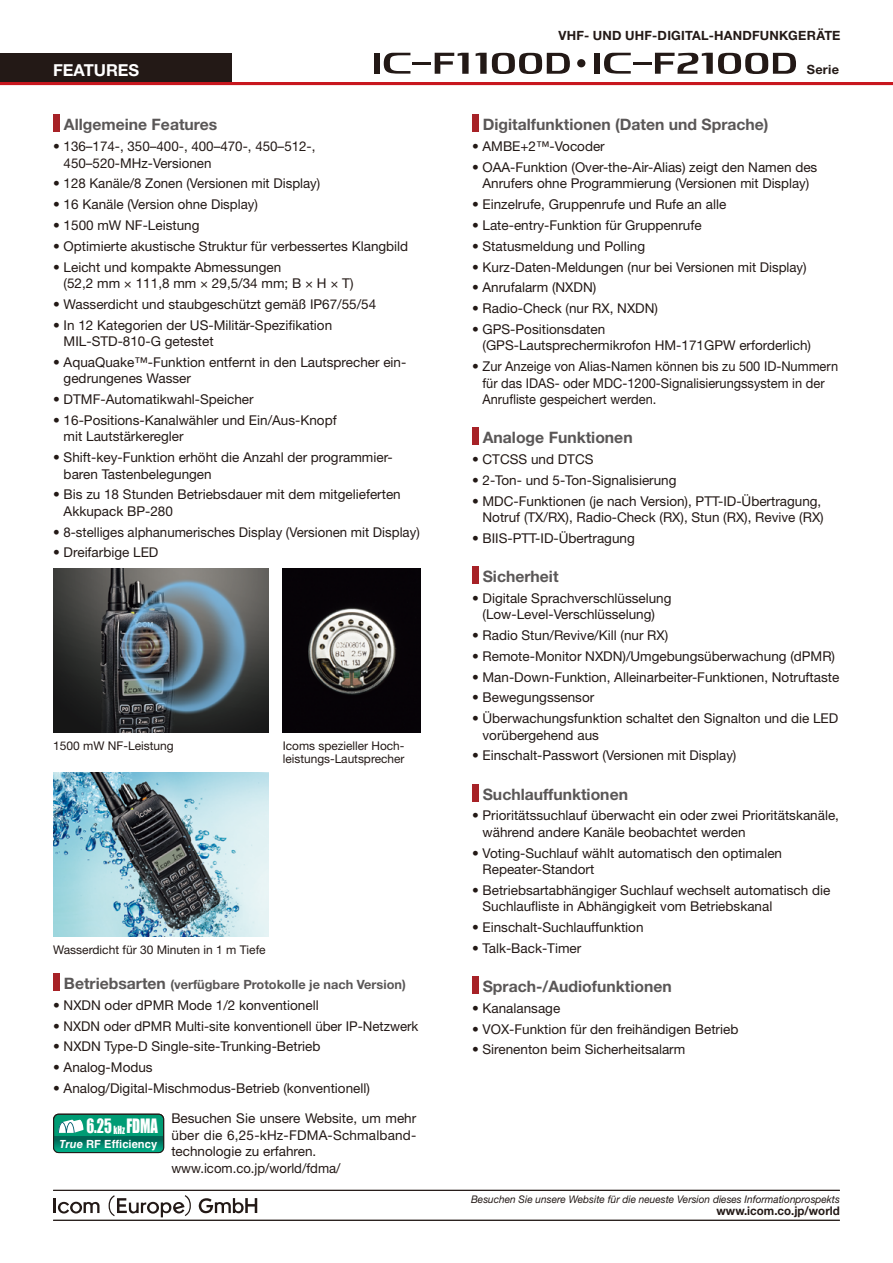
<style>
.page{position:relative;width:893px;height:1263px;background:#fff}
.page>*{position:absolute;margin:0;border:0;box-sizing:border-box;transform-origin:0 0}
.t1{font:18.15px "Impact";color:#fff;scale:.8 1}
.t2{font:700 16.5px "Helvetica Neue";color:#fff}
.t3{font:700 15.75px "Helvetica Neue";color:#5a5757}
.t4{font:13.5px/16.5px "Helvetica Neue";color:#231916}
.t5{font:700 12.75px "Helvetica Neue";color:#5a5757}
.t6{font:700 12.75px "Helvetica Neue";letter-spacing:.02em;color:#231916}
.t7{font:12px/13.5px "Helvetica Neue";color:#231916}
.t8{font:700 12px "Helvetica Neue";color:#231916;scale:.96 1}
.t9{font:700 11.25px "Helvetica LT Std";color:#fff}
.t10{font:italic 10.5px "Helvetica Neue";color:#231916;scale:.96 1}
.s1{font-size:15.75px}
.s2{font-size:10.35px}
.s3{font-style:italic}
</style>
<div class="page">
<hr style="left:53px;top:1190px;width:787px;height:1px;background:#231916">
<hr style="left:53px;top:1220px;width:787px;height:1px;background:#231916">
<hr style="left:53px;top:1198px;width:3px;height:15px;background:#231916">
<svg style="left:58px;top:1202px;width:42px;height:11px"></svg>
<svg style="left:199px;top:1198px;width:58px;height:15px"></svg>
<svg style="left:109px;top:1195px;width:82px;height:22px"></svg>
<div style="left:577px;top:59px;width:8px;height:8px;background:#231916;border-radius:50%"></div>
<div style="left:374px;top:53px;width:6px;height:21px;background:#231916"></div>
<svg style="left:384px;top:53px;width:26px;height:21px"></svg>
<hr style="left:413px;top:62px;width:18px;height:3px;background:#231916">
<svg style="left:435px;top:53px;width:34px;height:21px"></svg>
<svg style="left:476px;top:53px;width:94px;height:21px"></svg>
<div style="left:595px;top:53px;width:5px;height:21px;background:#231916"></div>
<svg style="left:604px;top:53px;width:27px;height:21px"></svg>
<hr style="left:633px;top:62px;width:18px;height:3px;background:#231916">
<svg style="left:655px;top:52px;width:141px;height:22px"></svg>
<div style="left:0;top:54px;width:232px;height:28px;background:#231916"></div>
<hr style="left:0;top:82px;width:893px;height:3px;background:#c8171e">
<div style="left:54px;top:1114px;width:110px;height:38px;background:#009c74;border-radius:5px"></div>
<div style="left:53px;top:1114px;width:111px;height:39px;border:1px solid #221815;border-radius:5px"></div>
<svg style="left:54px;top:1120px;width:110px;height:33px"></svg>
<div style="left:53px;top:115px;width:7px;height:17px;background:#a72227"></div>
<div style="left:53px;top:974px;width:7px;height:17px;background:#a72227"></div>
<div style="left:472px;top:115px;width:6px;height:17px;background:#a72227"></div>
<div style="left:472px;top:428px;width:6px;height:17px;background:#a72227"></div>
<div style="left:472px;top:567px;width:6px;height:17px;background:#a72227"></div>
<div style="left:472px;top:784px;width:6px;height:17px;background:#a72227"></div>
<div style="left:472px;top:977px;width:6px;height:17px;background:#a72227"></div>
<img style="left:53px;top:569px;width:215px;height:163px">
<img style="left:53px;top:773px;width:215px;height:163px">
<img style="left:283px;top:569px;width:138px;height:163px">
<p class="t2" style="left:53px;top:60px;width:88px">FEATURES</p>
<p class="t3" style="left:64px;top:115px;width:155px">Allgemeine Features</p>
<p class="t4" style="left:64px;top:138px;width:253px;text-indent:-11px">• 136–174-, 350–400-, 400–470-, 450–512-,<br>450–520-MHz-Versionen</p>
<p class="t4" style="left:53px;top:175px;width:269px">• 128 Kanäle/8 Zonen (Versionen mit Display)</p>
<p class="t4" style="left:53px;top:196px;width:206px">• 16 Kanäle (Version ohne Display)</p>
<p class="t4" style="left:53px;top:217px;width:148px">• 1500 mW NF-Leistung</p>
<p class="t4" style="left:53px;top:237px;width:357px">• Optimierte akustische Struktur für verbessertes Klangbild</p>
<p class="t4" style="left:64px;top:258px;width:291px;text-indent:-11px">• Leicht und kompakte Abmessungen<br>(52,2 mm × 111,8 mm × 29,5/34 mm; B × H × T)</p>
<p class="t4" style="left:53px;top:295px;width:325px">• Wasserdicht und staubgeschützt gemäß IP67/55/54</p>
<p class="t4" style="left:64px;top:316px;width:270px;text-indent:-11px">• In 12 Kategorien der US-Militär-Spezifikation<br>MIL-STD-810-G getestet</p>
<p class="t4" style="left:64px;top:353px;width:344px;text-indent:-11px">• AquaQuake™-Funktion entfernt in den Lautsprecher ein&shy;gedrungenes Wasser</p>
<p class="t4" style="left:53px;top:391px;width:202px">• DTMF-Automatikwahl-Speicher</p>
<p class="t4" style="left:64px;top:411px;width:275px;text-indent:-11px">• 16-Positions-Kanalwähler und Ein/Aus-Knopf mit Lautstärkeregler</p>
<p class="t4" style="left:64px;top:449px;width:329px;text-indent:-11px">• Shift-key-Funktion erhöht die Anzahl der programmier&shy;baren Tastenbelegungen</p>
<p class="t4" style="left:64px;top:486px;width:339px;text-indent:-11px">• Bis zu 18 Stunden Betriebsdauer mit dem mitgelieferten<br>Akkupack BP-280</p>
<p class="t4" style="left:53px;top:523px;width:368px">• 8-stelliges alphanumerisches Display (Versionen mit Display)</p>
<p class="t4" style="left:53px;top:544px;width:107px">• Dreifarbige LED</p>
<p class="t7" style="left:53px;top:738px;width:122px">1500 mW NF-Leistung</p>
<p class="t7" style="left:283px;top:738px;width:123px">Icoms spezieller Hoch&shy;leistungs-Lautsprecher</p>
<p class="t7" style="left:53px;top:942px;width:214px">Wasserdicht für 30 Minuten in 1 m Tiefe</p>
<p class="t5" style="left:64px;top:977px;width:343px"><span class="s1">Betriebsarten</span> (verfügbare Protokolle je nach Version)</p>
<p class="t4" style="left:53px;top:997px;width:267px">• NXDN oder dPMR Mode 1/2 konventionell</p>
<p class="t4" style="left:53px;top:1017px;width:367px">• NXDN oder dPMR Multi-site konventionell über IP-Netzwerk</p>
<p class="t4" style="left:53px;top:1038px;width:269px">• NXDN Type-D Single-site-Trunking-Betrieb</p>
<p class="t4" style="left:53px;top:1059px;width:101px">• Analog-Modus</p>
<p class="t4" style="left:53px;top:1080px;width:318px">• Analog/Digital-Mischmodus-Betrieb (konventionell)</p>
<h1 class="t1" style="left:86px;top:1115px;width:91px">6.25 <span class="s2">kHz</span> FDMA</h1>
<p class="t9" style="left:60px;top:1137px;width:99px"><span class="s3">True</span> RF Efficiency</p>
<p class="t4" style="left:171px;top:1110px;width:246px">Besuchen Sie unsere Website, um mehr über die 6,25-kHz-FDMA-Schmalband&shy;technologie zu erfahren. www.icom.co.jp/world/fdma/</p>
<p class="t6" style="left:558px;top:27px;width:284px">VHF- UND UHF-DIGITAL-HANDFUNKGERÄTE</p>
<p class="t6" style="left:807px;top:61px;width:34px">Serie</p>
<p class="t3" style="left:483px;top:115px;width:287px">Digitalfunktionen (Daten und Sprache)</p>
<p class="t4" style="left:472px;top:138px;width:134px">• AMBE+2™-Vocoder</p>
<p class="t4" style="left:472px;top:159px;width:347px;text-align:center">• OAA-Funktion (Over-the-Air-Alias) zeigt den Namen des<br>Anrufers ohne Programmierung (Versionen mit Display)</p>
<p class="t4" style="left:472px;top:196px;width:256px">• Einzelrufe, Gruppenrufe und Rufe an alle</p>
<p class="t4" style="left:472px;top:217px;width:231px">• Late-entry-Funktion für Gruppenrufe</p>
<p class="t4" style="left:472px;top:237px;width:175px">• Statusmeldung und Polling</p>
<p class="t4" style="left:472px;top:258px;width:336px">• Kurz-Daten-Meldungen (nur bei Versionen mit Display)</p>
<p class="t4" style="left:472px;top:279px;width:126px">• Anrufalarm (NXDN)</p>
<p class="t4" style="left:472px;top:300px;width:188px">• Radio-Check (nur RX, NXDN)</p>
<p class="t4" style="left:482px;top:320px;width:330px;text-indent:-11px">• GPS-Positionsdaten<br>(GPS-Lautsprechermikrofon HM-171GPW erforderlich)</p>
<p class="t4" style="left:482px;top:358px;width:357px;text-indent:-11px">• Zur Anzeige von Alias-Namen können bis zu 500 ID-Nummern für das IDAS- oder MDC-1200-Signalisierungssystem in der<br>Anrufliste gespeichert werden.</p>
<p class="t3" style="left:483px;top:428px;width:151px">Analoge Funktionen</p>
<p class="t4" style="left:472px;top:451px;width:123px">• CTCSS und DTCS</p>
<p class="t4" style="left:472px;top:471px;width:206px">• 2-Ton- und 5-Ton-Signalisierung</p>
<p class="t4" style="left:472px;top:492px;width:353px;text-align:right">• MDC-Funktionen (je nach Version), PTT-ID-Übertragung,<br>Notruf (TX/RX), Radio-Check (RX), Stun (RX), Revive (RX)</p>
<p class="t4" style="left:472px;top:529px;width:164px">• BIIS-PTT-ID-Übertragung</p>
<p class="t3" style="left:483px;top:567px;width:77px">Sicherheit</p>
<p class="t4" style="left:472px;top:590px;width:201px;text-align:center">• Digitale Sprachverschlüsselung (Low-Level-Verschlüsselung)</p>
<p class="t4" style="left:472px;top:627px;width:198px">• Radio Stun/Revive/Kill (nur RX)</p>
<p class="t4" style="left:472px;top:648px;width:365px">• Remote-Monitor NXDN)/Umgebungsüberwachung (dPMR)</p>
<p class="t4" style="left:472px;top:668px;width:369px">• Man-Down-Funktion, Alleinarbeiter-Funktionen, Notruftaste</p>
<p class="t4" style="left:472px;top:689px;width:124px">• Bewegungssensor</p>
<p class="t4" style="left:482px;top:710px;width:357px;text-indent:-11px">• Überwachungsfunktion schaltet den Signalton und die LED vorübergehend aus</p>
<p class="t4" style="left:472px;top:747px;width:266px">• Einschalt-Passwort (Versionen mit Display)</p>
<p class="t3" style="left:483px;top:784px;width:147px">Suchlauffunktionen</p>
<p class="t4" style="left:482px;top:807px;width:358px;text-indent:-11px">• Prioritätssuchlauf überwacht ein oder zwei Prioritätskanäle, während andere Kanäle beobachtet werden</p>
<p class="t4" style="left:482px;top:844px;width:301px;text-indent:-11px">• Voting-Suchlauf wählt automatisch den optimalen<br>Repeater-Standort</p>
<p class="t4" style="left:482px;top:882px;width:349px;text-indent:-11px">• Betriebsartabhängiger Suchlauf wechselt automatisch die<br>Suchlaufliste in Abhängigkeit vom Betriebskanal</p>
<p class="t4" style="left:472px;top:919px;width:173px">• Einschalt-Suchlauffunktion</p>
<p class="t4" style="left:472px;top:940px;width:111px">• Talk-Back-Timer</p>
<p class="t3" style="left:483px;top:977px;width:191px">Sprach-/Audiofunktionen</p>
<p class="t4" style="left:472px;top:1000px;width:90px">• Kanalansage</p>
<p class="t4" style="left:472px;top:1020px;width:268px">• VOX-Funktion für den freihändigen Betrieb</p>
<p class="t4" style="left:472px;top:1041px;width:215px">• Sirenenton beim Sicherheitsalarm</p>
<p class="t10" style="left:471px;top:1193px;width:386px">Besuchen Sie unsere Website für die neueste Version dieses Informationprospekts</p>
<p class="t8" style="left:717px;top:1203px;width:130px">www.icom.co.jp/world</p>
</div>
